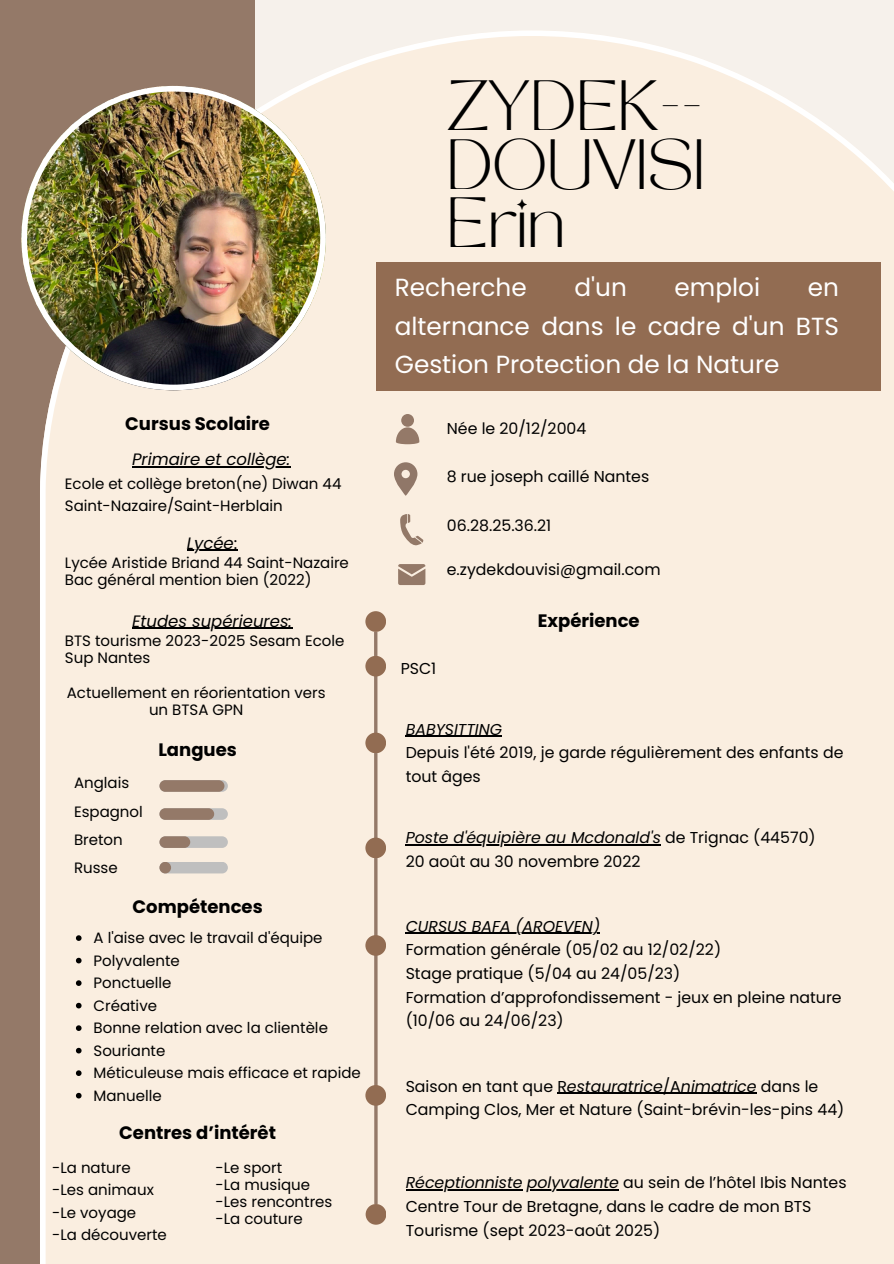
<style>
.page{position:relative;width:894px;height:1264px;background:#fff}
.page>*{position:absolute;margin:0;border:0;box-sizing:border-box;transform-origin:0 0}
.t1{font:49.65px/58.5px "TAN MONCHERI Regular";color:#000;text-align:justify}
.t2{font:24.75px/38.2px "Poppins";color:#fff;text-align:justify}
.t3{font:700 18px "Poppins";color:#000}
.t4{font:italic 16.5px "Poppins";color:#000}
.t5{font:15.75px/23.7px "Poppins";color:#000}
.t6{font:italic 15.75px "Poppins";color:#000}
.t7{font:15px/16.8px "Poppins";color:#000}
.s1{font-style:normal}
.s2{font-style:italic}
</style>
<div class="page">
<div style="left:0;top:0;width:255px;height:1263px;background:#947968"></div>
<div style="left:40px;top:30px;width:853px;height:1233px;background:#faeee0"></div>
<img style="left:21px;top:86px;width:304px;height:304px">
<hr style="left:374px;top:632px;width:3px;height:571px;background:#947968">
<div style="left:365px;top:611px;width:21px;height:21px;background:#926c52;border-radius:50%"></div>
<div style="left:365px;top:732px;width:21px;height:21px;background:#926c52;border-radius:50%"></div>
<div style="left:365px;top:1203px;width:21px;height:21px;background:#926c52;border-radius:50%"></div>
<svg style="left:396px;top:414px;width:23px;height:30px"></svg>
<div style="left:375px;top:262px;width:505px;height:129px;background:#926c52"></div>
<svg style="left:394px;top:462px;width:23px;height:34px"></svg>
<svg style="left:400px;top:514px;width:23px;height:32px"></svg>
<svg style="left:398px;top:564px;width:27px;height:21px"></svg>
<svg style="left:159px;top:780px;width:69px;height:11px"></svg>
<div style="left:159px;top:780px;width:65px;height:11px;background:#947968;border-radius:6px"></div>
<div style="left:159px;top:808px;width:69px;height:11px;background:#bfbfbf;border-radius:6px"></div>
<div style="left:159px;top:808px;width:55px;height:11px;background:#947968;border-radius:6px"></div>
<div style="left:159px;top:836px;width:69px;height:12px;background:#bfbfbf;border-radius:6px"></div>
<div style="left:159px;top:836px;width:31px;height:12px;background:#947968;border-radius:6px"></div>
<div style="left:159px;top:861px;width:69px;height:12px;background:#bfbfbf;border-radius:6px"></div>
<div style="left:159px;top:861px;width:12px;height:12px;background:#947968;border-radius:50%"></div>
<div style="left:365px;top:656px;width:21px;height:20px;background:#926c52;border-radius:50%"></div>
<div style="left:365px;top:837px;width:21px;height:21px;background:#926c52;border-radius:50%"></div>
<div style="left:365px;top:935px;width:21px;height:20px;background:#926c52;border-radius:50%"></div>
<div style="left:365px;top:1085px;width:21px;height:20px;background:#926c52;border-radius:50%"></div>
<hr style="left:405px;top:844px;width:255px;height:1px;background:#000">
<hr style="left:132px;top:466px;width:158px;height:1px;background:#000">
<svg style="left:76px;top:935px;width:5px;height:5px"></svg>
<svg style="left:76px;top:957px;width:5px;height:6px"></svg>
<svg style="left:76px;top:980px;width:5px;height:5px"></svg>
<svg style="left:76px;top:1002px;width:5px;height:6px"></svg>
<svg style="left:76px;top:1025px;width:5px;height:5px"></svg>
<svg style="left:76px;top:1047px;width:5px;height:6px"></svg>
<svg style="left:76px;top:1070px;width:5px;height:5px"></svg>
<svg style="left:76px;top:1092px;width:5px;height:6px"></svg>
<hr style="left:405px;top:735px;width:97px;height:2px;background:#000">
<hr style="left:405px;top:1189px;width:117px;height:1px;background:#000">
<hr style="left:526px;top:1189px;width:93px;height:1px;background:#000">
<hr style="left:187px;top:550px;width:47px;height:1px;background:#000">
<hr style="left:132px;top:627px;width:160px;height:2px;background:#000">
<hr style="left:405px;top:932px;width:195px;height:2px;background:#000">
<hr style="left:566px;top:1092px;width:96px;height:1px;background:#000">
<svg style="left:662px;top:1092px;width:18px;height:1px"></svg>
<hr style="left:680px;top:1092px;width:76px;height:1px;background:#000">
<p class="t3" style="left:125px;top:411px;width:146px">Cursus Scolaire</p>
<p class="t4" style="left:132px;top:448px;width:160px">Primaire et collège:</p>
<p class="t7" style="left:65px;top:472px;width:278px;line-height:22.5px">Ecole et collège breton(ne) Diwan 44<br>Saint-Nazaire/Saint-Herblain</p>
<p class="t4" style="left:187px;top:531px;width:52px">Lycée<span class="s1">:</span></p>
<p class="t7" style="left:65px;top:554px;width:285px">Lycée Aristide Briand 44 Saint-Nazaire</p>
<h3 class="t7" style="left:65px;top:571px;width:248px">Bac général mention bien (2022)</h3>
<p class="t4" style="left:132px;top:609px;width:161px">Etudes supérieures:</p>
<p class="t7" style="left:65px;top:632px;width:281px">BTS tourisme 2023-2025 Sesam Ecole<br>Sup Nantes</p>
<p class="t7" style="left:67px;top:684px;width:260px;text-align:center">Actuellement en réorientation vers un BTSA GPN</p>
<h2 class="t7" style="left:74px;top:774px;width:57px">Anglais</h2>
<h3 class="t7" style="left:74px;top:803px;width:70px">Espagnol</h3>
<p class="t7" style="left:74px;top:831px;width:50px">Breton</p>
<p class="t7" style="left:74px;top:859px;width:45px">Russe</p>
<h3 class="t3" style="left:158px;top:737px;width:80px">Langues</h3>
<p class="t3" style="left:132px;top:894px;width:132px">Compétences</p>
<p class="t7" style="left:93px;top:929px;width:230px">A l'aise avec le travail d'équipe</p>
<p class="t7" style="left:93px;top:952px;width:88px">Polyvalente</p>
<p class="t7" style="left:93px;top:974px;width:80px">Ponctuelle</p>
<p class="t7" style="left:93px;top:997px;width:65px">Créative</p>
<h3 class="t7" style="left:93px;top:1019px;width:236px">Bonne relation avec la clientèle</h3>
<p class="t7" style="left:93px;top:1042px;width:73px">Souriante</p>
<p class="t7" style="left:93px;top:1064px;width:269px">Méticuleuse mais efficace et rapide</p>
<p class="t7" style="left:93px;top:1087px;width:70px">Manuelle</p>
<p class="t3" style="left:119px;top:1119px;width:158px">Centres d’intérêt</p>
<p class="t7" style="left:52px;top:1158px;width:80px">-La nature</p>
<p class="t7" style="left:52px;top:1181px;width:103px">-Les animaux</p>
<p class="t7" style="left:52px;top:1203px;width:86px">-Le voyage</p>
<p class="t7" style="left:52px;top:1226px;width:116px">-La découverte</p>
<p class="t7" style="left:215px;top:1159px;width:68px">-Le sport</p>
<p class="t7" style="left:215px;top:1176px;width:96px">-La musique</p>
<p class="t7" style="left:215px;top:1193px;width:118px">-Les rencontres</p>
<p class="t7" style="left:215px;top:1210px;width:89px">-La couture</p>
<p class="t1" style="left:446px;top:85px;width:260px">ZYDEK-- DOUVISI Erin</p>
<p class="t2" style="left:394px;top:268px;width:133px">Recherche</p>
<p class="t2" style="left:574px;top:268px;width:54px">d'un</p>
<p class="t2" style="left:674px;top:268px;width:87px">emploi</p>
<p class="t2" style="left:394px;top:268px;width:445px;text-indent:413px">en alternance dans le cadre d'un BTS Gestion Protection de la Nature</p>
<p class="t5" style="left:446px;top:417px;width:141px">Née le 20/12/2004</p>
<p class="t5" style="left:446px;top:464px;width:204px">8 rue joseph caillé Nantes</p>
<p class="t5" style="left:446px;top:513px;width:106px">06.28.25.36.21</p>
<p class="t5" style="left:446px;top:557px;width:215px">e.zydekdouvisi@gmail.com</p>
<p class="t5" style="left:400px;top:656px;width:37px">PSC1</p>
<p class="t3" style="left:537px;top:608px;width:103px">Expérience</p>
<p class="t6" style="left:405px;top:718px;width:98px">BABYSITTING</p>
<p class="t5" style="left:405px;top:741px;width:439px">Depuis l'été 2019, je garde régulièrement des enfants de tout âges</p>
<p class="t6" style="left:405px;top:826px;width:411px">Poste d'équipière au Mcdonald's <span class="s1">de Trignac (44570)</span></p>
<p class="t5" style="left:405px;top:849px;width:236px">20 août au 30 novembre 2022</p>
<p class="t6" style="left:405px;top:915px;width:196px">CURSUS BAFA (AROEVEN)</p>
<h3 class="t5" style="left:405px;top:938px;width:317px">Formation générale (05/02 au 12/02/22)</h3>
<h4 class="t5" style="left:405px;top:961px;width:276px">Stage pratique (5/04 au 24/05/23)</h4>
<p class="t5" style="left:405px;top:985px;width:437px">Formation d’approfondissement - jeux en pleine nature</p>
<p class="t5" style="left:405px;top:1008px;width:159px">(10/06 au 24/06/23)</p>
<p class="t5" style="left:405px;top:1074px;width:440px">Saison en tant que R<span class="s2">estauratrice</span>/A<span class="s2">nimatrice</span> dans le<br>Camping Clos, Mer et Nature (Saint-brévin-les-pins 44)</p>
<p class="t6" style="left:405px;top:1171px;width:442px">Réceptionniste polyvalente <span class="s1">au sein de l’hôtel Ibis Nantes</span></p>
<p class="t5" style="left:405px;top:1194px;width:407px">Centre Tour de Bretagne, dans le cadre de mon BTS<br>Tourisme (sept 2023-août 2025)</p>
</div>
